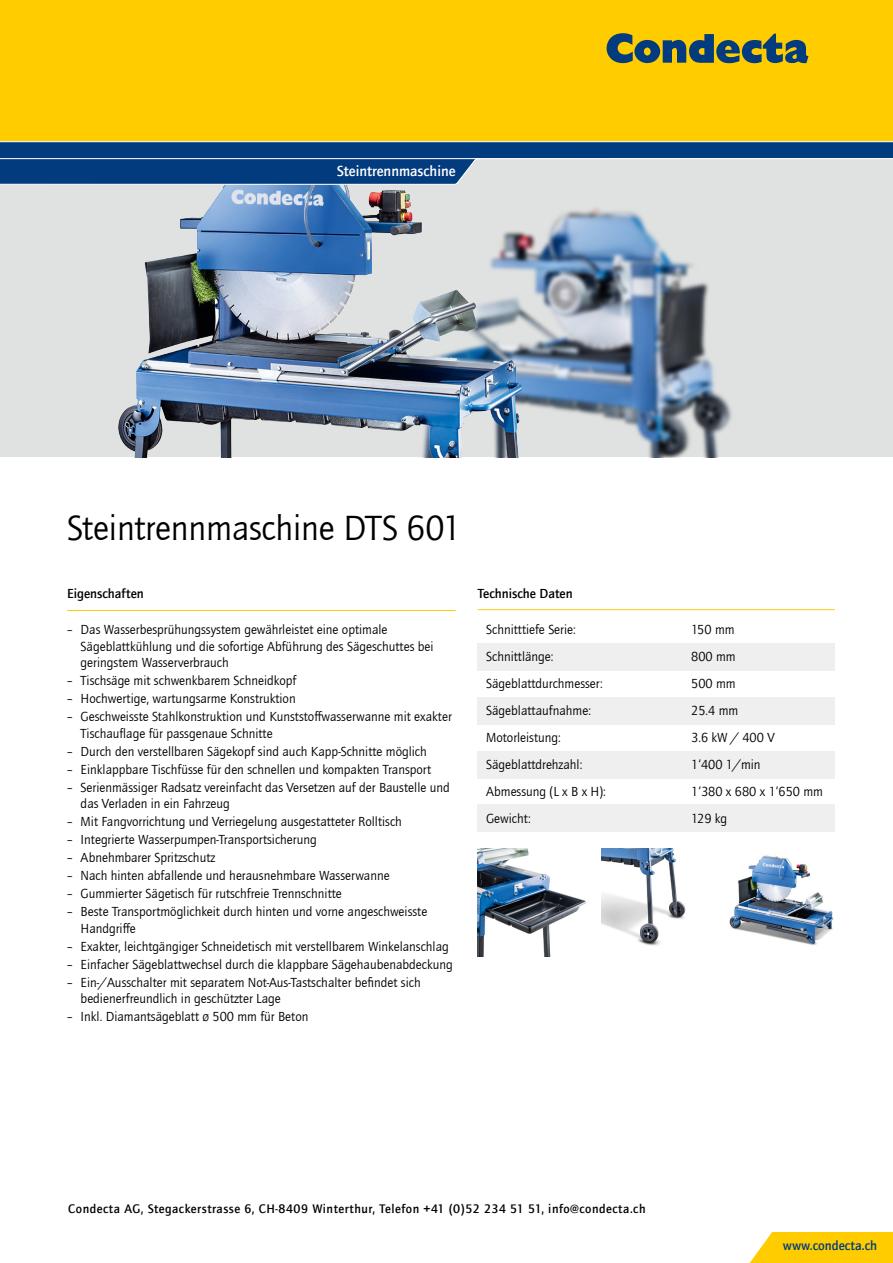
<style>
.page{position:relative;width:893px;height:1263px;background:#fff}
.page>*{position:absolute;margin:0;border:0;box-sizing:border-box;transform-origin:0 0}
.t1{font:36px "Quay Sans ITC Com";letter-spacing:-.005em;color:#000}
.t2{font:500 15px "Quay Sans ITC Com";color:#fff}
.t3{font:13.5px/27px "Quay Sans ITC Com";color:#000}
.t4{font:500 13.5px "Quay Sans ITC Com";color:#000}
.t5{font:500 13.5px "Quay Sans ITC Com";color:#023b7e}
.t6{font:500 12.75px "Quay Sans ITC Com";letter-spacing:.04em;color:#000}
</style>
<div class="page">
<div style="left:478px;top:644px;width:357px;height:27px;background:#efefef"></div>
<div style="left:478px;top:697px;width:357px;height:27px;background:#efefef"></div>
<div style="left:478px;top:751px;width:357px;height:27px;background:#efefef"></div>
<div style="left:478px;top:804px;width:357px;height:28px;background:#efefef"></div>
<svg style="left:750px;top:1232px;width:143px;height:31px;background:#ffcf13"></svg>
<div style="left:0;top:156px;width:893px;height:301px;background:#e0e2e1"></div>
<img style="left:118px;top:185px;width:614px;height:272px">
<div style="left:0;top:0;width:893px;height:142px;background:#fc0"></div>
<hr style="left:0;top:141px;width:893px;height:1px;background:#fff">
<svg style="left:0;top:142px;width:893px;height:43px"></svg>
<svg style="left:607px;top:33px;width:201px;height:30px"></svg>
<hr style="left:67px;top:610px;width:389px;height:1px;background:#fc0">
<hr style="left:478px;top:609px;width:357px;height:1px;background:#fc0">
<img style="left:478px;top:849px;width:109px;height:107px">
<img style="left:601px;top:848px;width:85px;height:98px">
<img style="left:729px;top:855px;width:105px;height:90px">
<p class="t2" style="left:337px;top:162px;width:120px">Steintrennmaschine</p>
<h1 class="t1" style="left:67px;top:506px;width:396px">Steintrennmaschine DTS 601</h1>
<p class="t4" style="left:67px;top:585px;width:78px">Eigenschaften</p>
<p class="t3" style="left:81px;top:621px;width:354px;line-height:16.5px;text-indent:-14px">– Das Wasserbesprühungssystem gewährleistet eine optimale<br>Sägeblattkühlung und die sofortige Abführung des Sägeschuttes bei geringstem Wasserverbrauch</p>
<p class="t3" style="left:67px;top:667px;width:231px">– Tischsäge mit schwenkbarem Schneidkopf</p>
<p class="t3" style="left:67px;top:685px;width:230px">– Hochwertige, wartungsarme Konstruktion</p>
<p class="t3" style="left:81px;top:708px;width:373px;line-height:16.5px;text-indent:-14px">– Geschweisste Stahlkonstruktion und Kunststoffwasserwanne mit exakter<br>Tischauflage für passgenaue Schnitte</p>
<p class="t3" style="left:67px;top:737px;width:361px">– Durch den verstellbaren Sägekopf sind auch Kapp-Schnitte möglich</p>
<p class="t3" style="left:67px;top:755px;width:366px">– Einklappbare Tischfüsse für den schnellen und kompakten Transport</p>
<p class="t3" style="left:81px;top:779px;width:371px;line-height:16.5px;text-indent:-14px">– Serienmässiger Radsatz vereinfacht das Versetzen auf der Baustelle und das Verladen in ein Fahrzeug</p>
<p class="t3" style="left:67px;top:808px;width:336px">– Mit Fangvorrichtung und Verriegelung ausgestatteter Rolltisch</p>
<p class="t3" style="left:67px;top:826px;width:251px">– Integrierte Wasserpumpen-Transportsicherung</p>
<p class="t3" style="left:67px;top:844px;width:150px">– Abnehmbarer Spritzschutz</p>
<p class="t3" style="left:67px;top:862px;width:324px">– Nach hinten abfallende und herausnehmbare Wasserwanne</p>
<p class="t3" style="left:67px;top:880px;width:276px">– Gummierter Sägetisch für rutschfreie Trennschnitte</p>
<p class="t3" style="left:81px;top:903px;width:348px;line-height:16.5px;text-indent:-14px">– Beste Transportmöglichkeit durch hinten und vorne angeschweisste<br>Handgriffe</p>
<p class="t3" style="left:67px;top:932px;width:383px">– Exakter, leichtgängiger Schneidetisch mit verstellbarem Winkelanschlag</p>
<p class="t3" style="left:67px;top:950px;width:387px">– Einfacher Sägeblattwechsel durch die klappbare Sägehaubenabdeckung</p>
<p class="t3" style="left:81px;top:974px;width:342px;line-height:16.5px;text-indent:-14px">– Ein-/Ausschalter mit separatem Not-Aus-Tastschalter befindet sich bedienerfreundlich in geschützter Lage</p>
<p class="t3" style="left:67px;top:1003px;width:243px">– Inkl. Diamantsägeblatt Ø 500 mm für Beton</p>
<p class="t4" style="left:478px;top:585px;width:96px">Technische Daten</p>
<p class="t3" style="left:486px;top:616px;width:121px">Schnitttiefe Serie:<br>Schnittlänge:<br>Sägeblattdurchmesser:<br>Sägeblattaufnahme:<br>Motorleistung:<br>Sägeblattdrehzahl:<br>Abmessung (L x B x H):<br>Gewicht:</p>
<p class="t3" style="left:691px;top:616px;width:133px">150 mm<br>800 mm<br>500 mm<br>25.4 mm<br>3.6 kW / 400 V<br>1‘400 1/min<br>1‘380 x 680 x 1‘650 mm<br>129 kg</p>
<p class="t6" style="left:68px;top:1200px;width:579px">Condecta AG, Stegackerstrasse 6, CH-8409 Winterthur, Telefon +41 (0)52 234 51 51, info@condecta.ch</p>
<p class="t5" style="left:783px;top:1237px;width:96px">www.condecta.ch</p>
</div>
